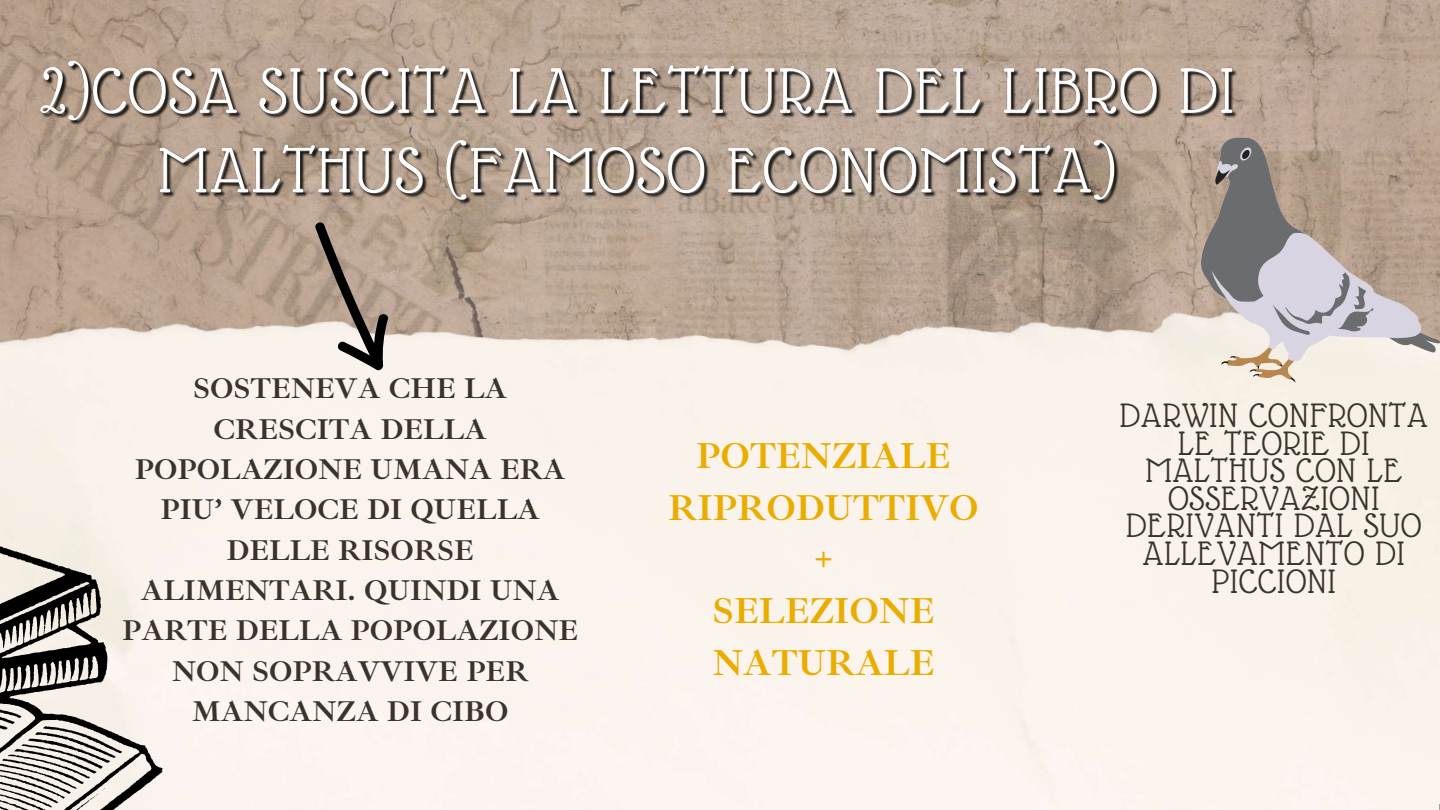
<style>
.page{position:relative;width:1440px;height:810px;background:#fff}
.page>*{position:absolute;margin:0;border:0;box-sizing:border-box;transform-origin:0 0}
.t1{font:700 37px/51.8px "Ibarra Real Nova";color:#ebac00;text-align:center}
.t2{font:36.8px/27.6px "Glass Antiqua";letter-spacing:.025em;color:#3d312b;text-align:center}
.t3{font:700 29.3px/40.3px "Ibarra Real Nova";color:#3d312b;text-align:center}
</style>
<div class="page">
<img style="left:0;top:0;width:1440px;height:209px">
<img style="left:0;top:209px;width:1440px;height:601px">
<svg style="left:0;top:544px;width:163px;height:266px;background:#b6b1ab"></svg>
<svg style="left:1221px;top:361px;width:75px;height:22px;background:#deccb4"></svg>
<svg style="left:1421px;top:332px;width:19px;height:21px"></svg>
<svg style="left:1198px;top:135px;width:223px;height:226px;background:#ccbdb2"></svg>
<svg style="left:1198px;top:135px;width:178px;height:201px;background:#aca19d"></svg>
<svg style="left:314px;top:216px;width:92px;height:167px;background:#afa194"></svg>
<img style="left:40px;top:54px;width:1199px;height:153px">
<p class="t3" style="left:122px;top:369px;width:457px">SOSTENEVA CHE LA<br>CRESCITA DELLA<br>POPOLAZIONE UMANA ERA<br>PIU’ VELOCE DI QUELLA<br>DELLE RISORSE<br>ALIMENTARI. QUINDI UNA<br>PARTE DELLA POPOLAZIONE<br>NON SOPRAVVIVE PER<br>MANCANZA DI CIBO</p>
<p class="t1" style="left:668px;top:430px;width:312px">POTENZIALE<br>RIPRODUTTIVO +<br>SELEZIONE<br>NATURALE</p>
<p class="t2" style="left:1120px;top:401px;width:309px">DARWIN CONFRONTA<br>LE TEORIE DI<br>MALTHUS CON LE<br>OSSERVAZIONI<br>DERIVANTI DAL SUO<br>ALLEVAMENTO DI<br>PICCIONI</p>
</div>
